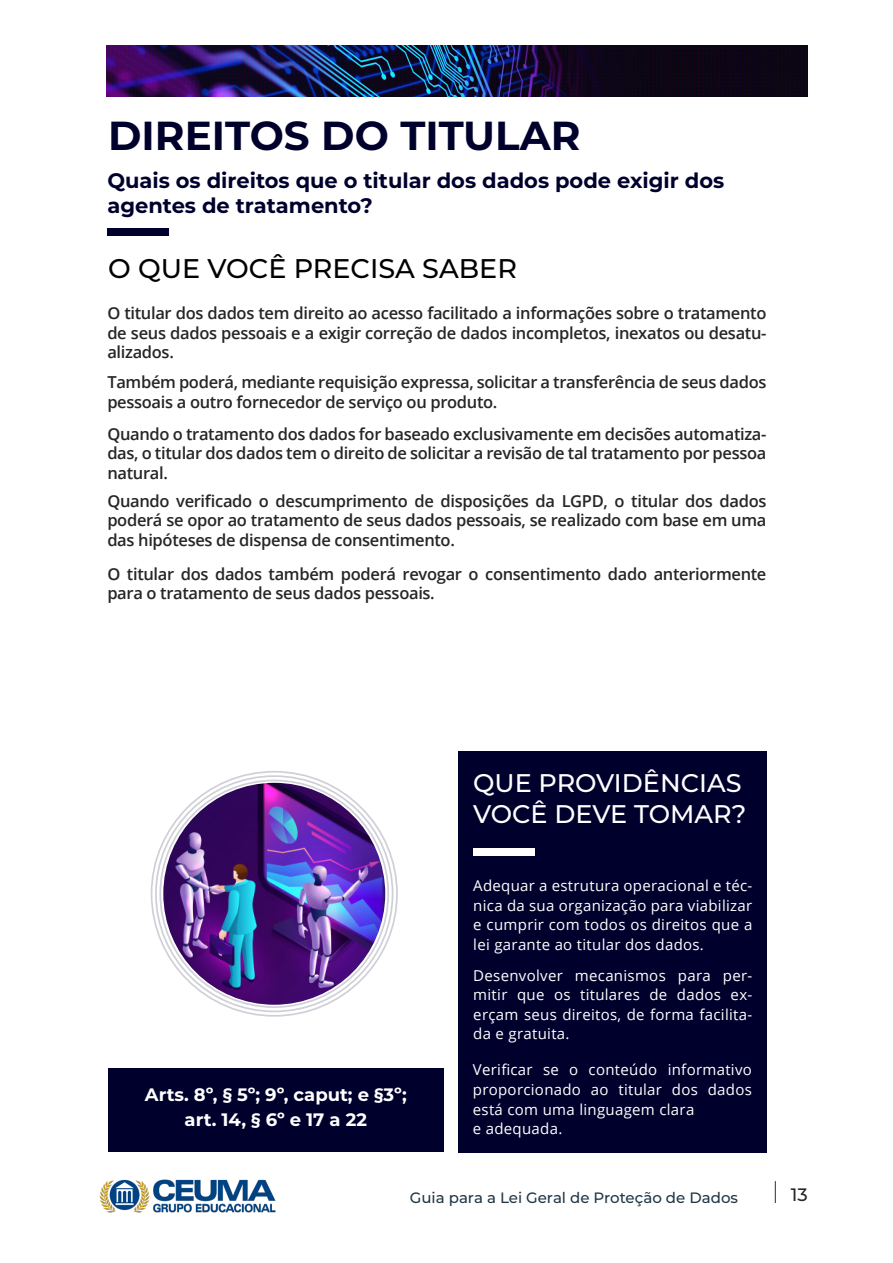
<style>
.page{position:relative;width:893px;height:1263px;background:#fff}
.page>*{position:absolute;margin:0;border:0;box-sizing:border-box;transform-origin:0 0}
.t1{font:700 40.5px "Montserrat";color:#00002d}
.Title_1{font:500 27px "Montserrat";color:#000}
.Title_1-2{font:500 25.5px/31.5px "Montserrat";color:#fff}
.Title_2{font:700 21px/25.5px "Montserrat";color:#00002d}
.Title_2-2{font:700 18px "Montserrat";color:#fff}
.t2{font:500 18px "Montserrat";color:#282526}
.Sub_Title_Left{font:600 16.5px/19.5px "Open Sans";letter-spacing:-.02em;color:#282526;text-align:justify}
.Body_Text_2{font:15px/19.5px "Open Sans";letter-spacing:.02em;color:#fff;text-align:justify}
.t3{font:500 15px "Montserrat";color:#203746}
</style>
<div class="page">
<div style="left:458px;top:750px;width:308px;height:402px;background:#00002d"></div>
<div style="left:108px;top:1068px;width:335px;height:84px;background:#00002d"></div>
<img style="left:163px;top:783px;width:222px;height:222px;border-radius:111px">
<svg style="left:775px;top:1181px;width:1px;height:22px"></svg>
<img style="left:99px;top:1179px;width:177px;height:34px">
<div style="left:107px;top:229px;width:62px;height:7px;background:#00002d"></div>
<div style="left:473px;top:848px;width:62px;height:7px;background:#fff"></div>
<img style="left:106px;top:45px;width:702px;height:52px">
<p class="t1" style="left:108px;top:106px;width:474px">DIREITOS DO TITULAR</p>
<p class="Title_2" style="left:107px;top:167px;width:618px">Quais os direitos que o titular dos dados pode exigir dos agentes de tratamento?</p>
<p class="Title_1" style="left:108px;top:250px;width:410px">O QUE VOCÊ PRECISA SABER</p>
<p class="Sub_Title_Left" style="left:107px;top:303px;width:661px">O titular dos dados tem direito ao acesso facilitado a informações sobre o tratamento de seus dados pessoais e a exigir correção de dados incompletos, inexatos ou desatu&shy;alizados.</p>
<p class="Sub_Title_Left" style="left:107px;top:372px;width:661px">Também poderá, mediante requisição expressa, solicitar a transferência de seus dados pessoais a outro fornecedor de serviço ou produto.</p>
<p class="Sub_Title_Left" style="left:107px;top:424px;width:661px">Quando o tratamento dos dados for baseado exclusivamente em decisões automatiza&shy;das, o titular dos dados tem o direito de solicitar a revisão de tal tratamento por pessoa natural.</p>
<p class="Sub_Title_Left" style="left:107px;top:490px;width:661px">Quando verificado o descumprimento de disposições da LGPD, o titular dos dados poderá se opor ao tratamento de seus dados pessoais, se realizado com base em uma das hipóteses de dispensa de consentimento.</p>
<p class="Sub_Title_Left" style="left:107px;top:564px;width:661px">O titular dos dados também poderá revogar o consentimento dado anteriormente para o tratamento de seus dados pessoais.</p>
<p class="Title_2-2" style="left:145px;top:1081px;width:263px">Arts. 8º, § 5º; 9º, caput; e §3º;</p>
<p class="Title_2-2" style="left:185px;top:1107px;width:184px">art. 14, § 6º e 17 a 22</p>
<p class="Title_1-2" style="left:473px;top:766px;width:275px">QUE PROVIDÊNCIAS<br>VOCÊ DEVE TOMAR?</p>
<p class="Body_Text_2" style="left:473px;top:876px;width:281px">Adequar a estrutura operacional e téc&shy;nica da sua organização para viabilizar e cumprir com todos os direitos que a lei garante ao titular dos dados.</p>
<p class="Body_Text_2" style="left:473px;top:965px;width:281px">Desenvolver mecanismos para per&shy;mitir que os titulares de dados ex&shy;erçam seus direitos, de forma facilita&shy;da e gratuita.</p>
<p class="Body_Text_2" style="left:473px;top:1060px;width:281px">Verificar se o conteúdo informativo proporcionado ao titular dos dados está com uma linguagem clara</p>
<p class="Body_Text_2" style="left:473px;top:1118px;width:91px">e adequada.</p>
<p class="t3" style="left:410px;top:1187px;width:330px">Guia para a Lei Geral de Proteção de Dados</p>
<p class="t2" style="left:791px;top:1182px;width:18px">13</p>
</div>
